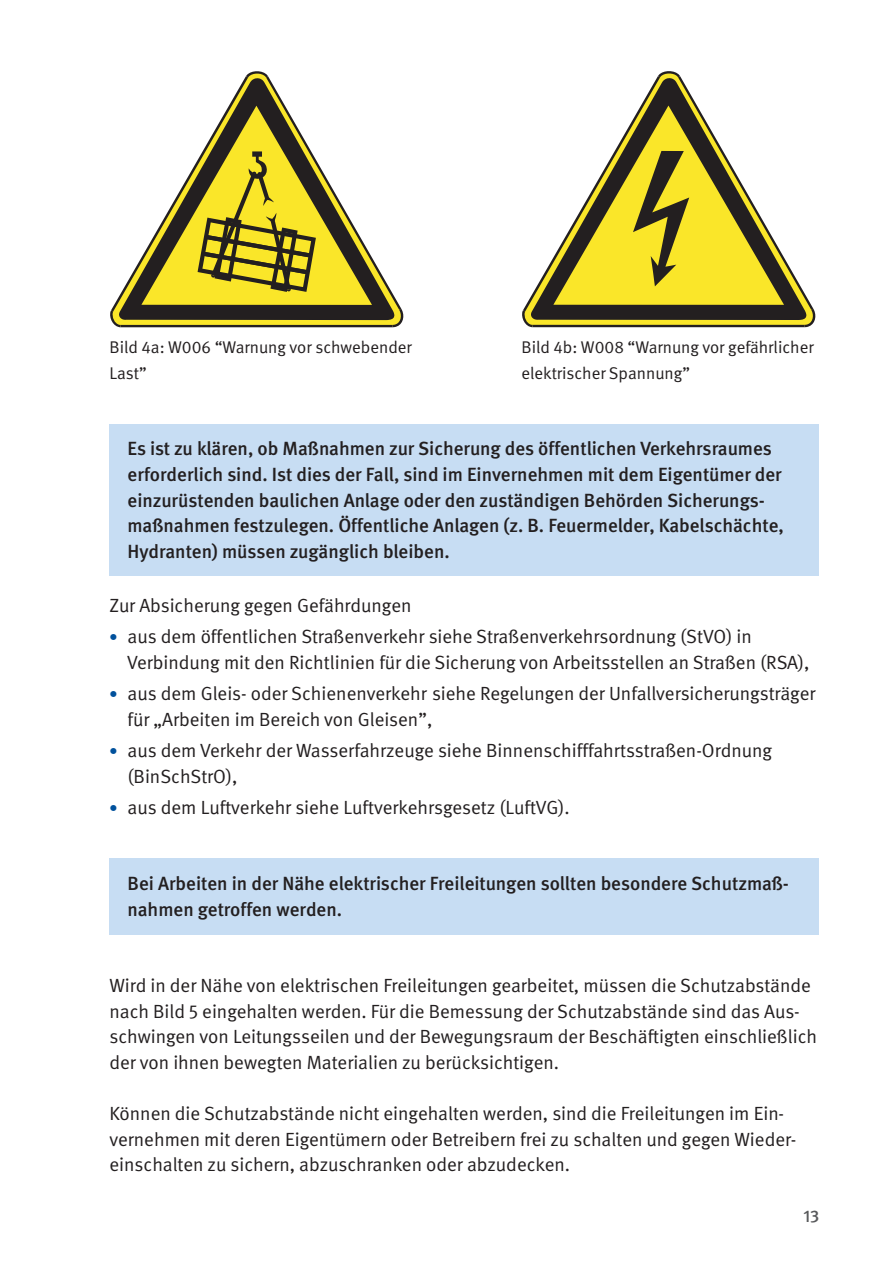
<style>
.page{position:relative;width:893px;height:1263px;background:#fff}
.page>*{position:absolute;margin:0;border:0;box-sizing:border-box;transform-origin:0 0}
.t1{font:19.05px/25.5px "DGUV Meta";color:#231f20}
.t2{font:500 19.05px/25.5px "DGUV Meta";color:#231f20}
.t3{font:16.95px/25.5px "DGUV Meta";color:#231f20}
.t4{font:500 16.95px "DGUV Meta";color:#58595b}
.s1{font-weight:700;font-size:16.95px;color:#00519c}
</style>
<div class="page">
<div style="left:110px;top:424px;width:709px;height:152px;background:#c7ddf3"></div>
<div style="left:110px;top:858px;width:709px;height:77px;background:#c7ddf3"></div>
<svg style="left:110px;top:71px;width:294px;height:256px"></svg>
<svg style="left:522px;top:71px;width:294px;height:256px"></svg>
<p class="t3" style="left:110px;top:336px;width:304px">Bild 4a: W006 “Warnung vor schwebender<br>Last”</p>
<p class="t3" style="left:521px;top:336px;width:294px">Bild 4b: W008 “Warnung vor gefährlicher elektrischer Spannung”</p>
<p class="t2" style="left:128px;top:438px;width:658px">Es ist zu klären, ob Maßnahmen zur Sicherung des öffentlichen Verkehrsraumes erforderlich sind. Ist dies der Fall, sind im Einvernehmen mit dem Eigentümer der einzurüstenden baulichen Anlage oder den zuständigen Behörden Sicherungs&shy;maßnahmen festzulegen. Öffentliche Anlagen (z. B. Feuermelder, Kabelschächte, Hydranten) müssen zugänglich bleiben.</p>
<p class="t1" style="left:110px;top:594px;width:303px">Zur Absicherung gegen Gefährdungen</p>
<p class="t1" style="left:127px;top:625px;width:684px;text-indent:-18px"><span class="s1">•</span> aus dem öffentlichen Straßenverkehr siehe Straßenverkehrsordnung (StVO) in<br>Verbindung mit den Richtlinien für die Sicherung von Arbeitsstellen an Straßen (RSA),</p>
<p class="t1" style="left:128px;top:682px;width:689px;text-indent:-18px"><span class="s1">•</span> aus dem Gleis- oder Schienenverkehr siehe Regelungen der Unfallversicherungsträger für „Arbeiten im Bereich von Gleisen”,</p>
<p class="t1" style="left:128px;top:739px;width:646px;text-indent:-18px"><span class="s1">•</span> aus dem Verkehr der Wasserfahrzeuge siehe Binnenschifffahrtsstraßen-Ordnung (BinSchStrO),</p>
<p class="t1" style="left:110px;top:796px;width:462px"><span class="s1">•</span> aus dem Luftverkehr siehe Luftverkehrsgesetz (LuftVG).</p>
<p class="t2" style="left:128px;top:872px;width:663px">Bei Arbeiten in der Nähe elektrischer Freileitungen sollten besondere Schutzmaß&shy;nahmen getroffen werden.</p>
<p class="t1" style="left:110px;top:974px;width:709px">Wird in der Nähe von elektrischen Freileitungen gearbeitet, müssen die Schutzabstände nach Bild 5 eingehalten werden. Für die Bemessung der Schutzabstände sind das Aus&shy;schwingen von Leitungsseilen und der Bewegungsraum der Beschäftigten einschließlich der von ihnen bewegten Materialien zu berücksichtigen.</p>
<p class="t1" style="left:110px;top:1102px;width:688px">Können die Schutzabstände nicht eingehalten werden, sind die Freileitungen im Ein&shy;vernehmen mit deren Eigentümern oder Betreibern frei zu schalten und gegen Wieder&shy;einschalten zu sichern, abzuschranken oder abzudecken.</p>
<p class="t4" style="left:803px;top:1210px;width:17px">13</p>
</div>
